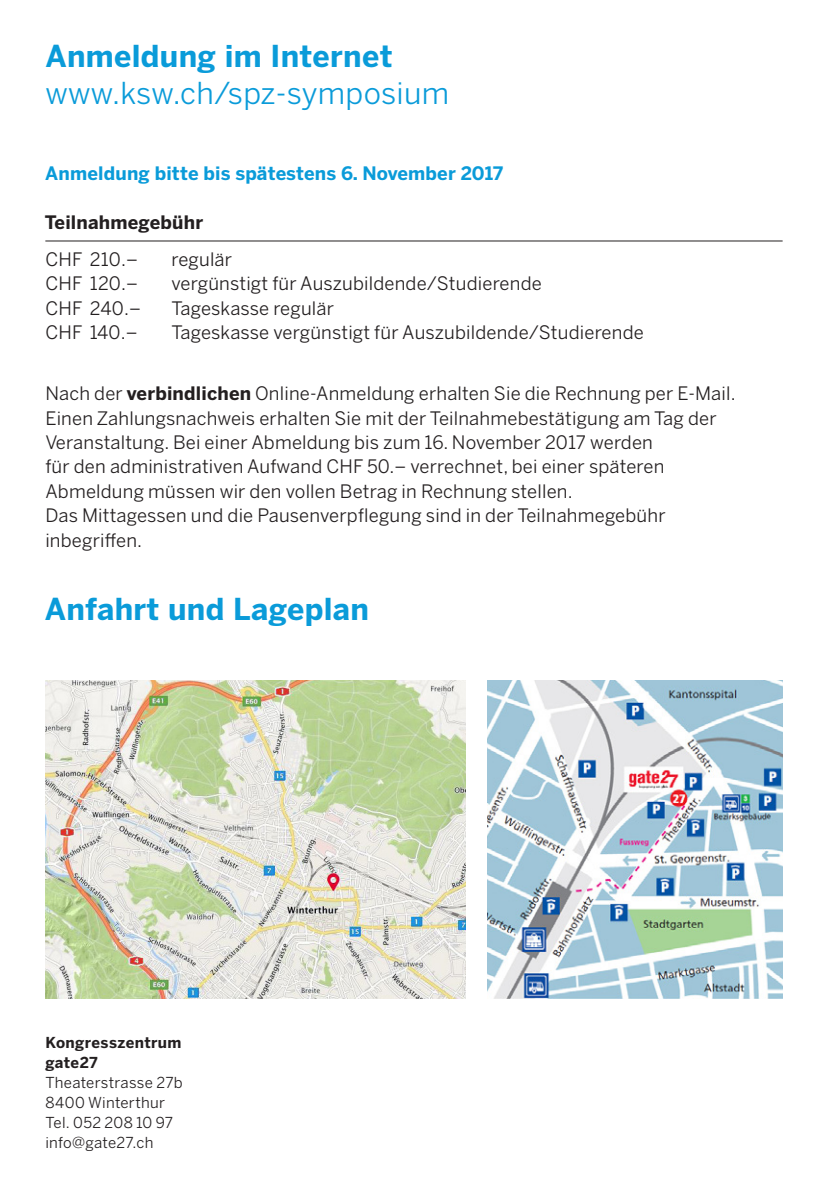
<style>
.page{position:relative;width:828px;height:1191px;background:#fff}
.page>*{position:absolute;margin:0;border:0;box-sizing:border-box;transform-origin:0 0}
.t1{font:700 30px "Benton Sans";letter-spacing:.01em;color:#0a9bd9}
.t2{font:30px "Benton Sans";letter-spacing:.01em;color:#0a9bd9}
.t3{font:18.4px/24.4px "Benton Sans";letter-spacing:.01em;color:#231f20}
.t4{font:700 18.4px "Benton Sans";letter-spacing:.01em;color:#0a9bd9}
.t5{font:700 18.4px "Benton Sans";letter-spacing:.01em;color:#231f20}
.t6{font:15px/20px "Benton Sans";letter-spacing:.015em;color:#231f20}
.t7{font:700 15px/20px "Benton Sans";letter-spacing:.025em;color:#231f20}
.s1{font-weight:700}
</style>
<div class="page">
<img style="left:45px;top:681px;width:420px;height:317px">
<img style="left:488px;top:681px;width:294px;height:317px">
<hr style="left:45px;top:241px;width:737px;height:1px;background:#231f20">
<h1 class="t1" style="left:45px;top:37px;width:349px">Anmeldung im Internet</h1>
<h1 class="t2" style="left:45px;top:75px;width:405px">www.ksw.ch/spz-symposium</h1>
<p class="t4" style="left:45px;top:162px;width:459px">Anmeldung bitte bis spätestens 6. November 2017</p>
<p class="t5" style="left:45px;top:211px;width:160px">Teilnahmegebühr</p>
<p class="t3" style="left:45px;top:247px;width:94px">CHF 210.–</p>
<p class="t3" style="left:171px;top:247px;width:62px">regulär</p>
<p class="t3" style="left:45px;top:271px;width:94px">CHF 120.–</p>
<p class="t3" style="left:171px;top:271px;width:372px">vergünstigt für Auszubildende/Studierende</p>
<p class="t3" style="left:45px;top:296px;width:97px">CHF 240.–</p>
<p class="t3" style="left:171px;top:296px;width:164px">Tageskasse regulär</p>
<p class="t3" style="left:45px;top:320px;width:94px">CHF 140.–</p>
<p class="t3" style="left:171px;top:320px;width:474px">Tageskasse vergünstigt für Auszubildende/Studierende</p>
<p class="t3" style="left:45px;top:381px;width:692px">Nach der <span class="s1">verbindlichen</span> Online-Anmeldung erhalten Sie die Rechnung per E-Mail.<br>Einen Zahlungsnachweis erhalten Sie mit der Teilnahmebestätigung am Tag der Veranstaltung. Bei einer Abmeldung bis zum 16. November 2017 werden<br>für den administrativen Aufwand CHF 50.– verrechnet, bei einer späteren Abmeldung müssen wir den vollen Betrag in Rechnung stellen.<br>Das Mittagessen und die Pausenverpflegung sind in der Teilnahmegebühr inbegriffen.</p>
<h1 class="t1" style="left:45px;top:590px;width:326px">Anfahrt und Lageplan</h1>
<p class="t7" style="left:45px;top:1033px;width:138px">Kongresszentrum gate27</p>
<p class="t6" style="left:45px;top:1073px;width:139px">Theaterstrasse 27b<br>8400 Winterthur<br>Tel. 052 208 10 97 info@gate27.ch</p>
</div>
